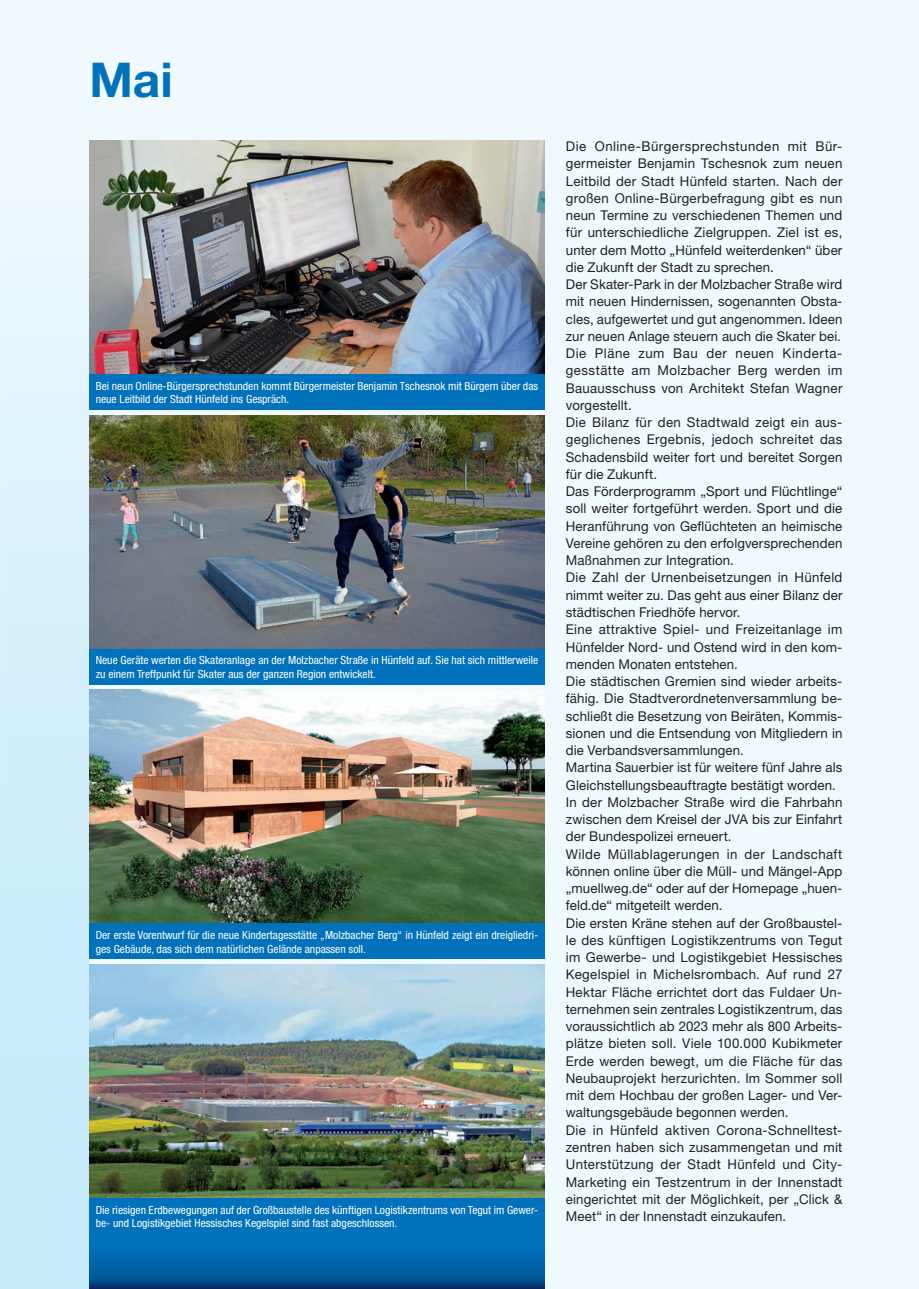
<style>
.page{position:relative;width:919px;height:1289px;background:#fff}
.page>*{position:absolute;margin:0;border:0;box-sizing:border-box;transform-origin:0 0}
.t1{font:700 48px "Helvetica Neue";color:#0072bc}
.t2{font:13.5px/17.2px "Helvetica Neue";letter-spacing:.015em;color:#231f20}
.t3{font:condensed 11.25px/13.5px "Helvetica Neue";color:#fff}
</style>
<div class="page">
<div style="left:89px;top:0;width:829px;height:1288px;background:#f0f9fd"></div>
<div style="left:0;top:0;width:89px;height:1288px;background:linear-gradient(to bottom,#f2fafd,#c0e8fa)"></div>
<img style="left:89px;top:964px;width:455px;height:234px">
<img style="left:89px;top:689px;width:455px;height:234px">
<div style="left:89px;top:923px;width:455px;height:36px;background:#0072bc"></div>
<svg style="left:89px;top:1233px;width:455px;height:55px;background:#0161a6"></svg>
<div style="left:89px;top:1198px;width:455px;height:35px;background:#0072bc"></div>
<img style="left:89px;top:415px;width:455px;height:234px">
<div style="left:89px;top:649px;width:455px;height:35px;background:#0072bc"></div>
<img style="left:89px;top:140px;width:455px;height:234px">
<div style="left:89px;top:374px;width:455px;height:35px;background:#0072bc"></div>
<h1 class="t1" style="left:89px;top:50px;width:85px">Mai</h1>
<p class="t3" style="left:96px;top:379px;width:444px">Bei neun Online-Bürgersprechstunden kommt Bürgermeister Benjamin Tschesnok mit Bürgern über das neue Leitbild der Stadt Hünfeld ins Gespräch.</p>
<p class="t3" style="left:96px;top:653px;width:444px">Neue Geräte werten die Skateranlage an der Molzbacher Straße in Hünfeld auf. Sie hat sich mittlerweile zu einem Treffpunkt für Skater aus der ganzen Region entwickelt.</p>
<p class="t3" style="left:96px;top:928px;width:444px">Der erste Vorentwurf für die neue Kindertagesstätte „Molzbacher Berg“ in Hünfeld zeigt ein dreigliedri&shy;ges Gebäude, das sich dem natürlichen Gelände anpassen soll.</p>
<p class="t3" style="left:96px;top:1202px;width:444px">Die riesigen Erdbewegungen auf der Großbaustelle des künftigen Logistikzentrums von Tegut im Gewer&shy;be- und Logistikgebiet Hessisches Kegelspiel sind fast abgeschlossen.</p>
<p class="t2" style="left:566px;top:137px;width:278px">Die Online-Bürgersprechstunden mit Bür&shy;germeister Benjamin Tschesnok zum neuen Leitbild der Stadt Hünfeld starten. Nach der großen Online-Bürgerbefragung gibt es nun neun Termine zu verschiedenen Themen und für unterschiedliche Zielgruppen. Ziel ist es, unter dem Motto „Hünfeld weiterdenken“ über die Zukunft der Stadt zu sprechen.<br>Der Skater-Park in der Molzbacher Straße wird mit neuen Hindernissen, sogenannten Obsta&shy;cles, aufgewertet und gut angenommen. Ideen zur neuen Anlage steuern auch die Skater bei.<br>Die Pläne zum Bau der neuen Kinderta&shy;gesstätte am Molzbacher Berg werden im Bauausschuss von Architekt Stefan Wagner vorgestellt.<br>Die Bilanz für den Stadtwald zeigt ein aus&shy;geglichenes Ergebnis, jedoch schreitet das Schadensbild weiter fort und bereitet Sorgen für die Zukunft.<br>Das Förderprogramm „Sport und Flüchtlinge“ soll weiter fortgeführt werden. Sport und die Heranführung von Geflüchteten an heimische Vereine gehören zu den erfolgversprechenden Maßnahmen zur Integration.<br>Die Zahl der Urnenbeisetzungen in Hünfeld nimmt weiter zu. Das geht aus einer Bilanz der städtischen Friedhöfe hervor.<br>Eine attraktive Spiel- und Freizeitanlage im Hünfelder Nord- und Ostend wird in den kom&shy;menden Monaten entstehen.<br>Die städtischen Gremien sind wieder arbeits&shy;fähig. Die Stadtverordnetenversammlung be&shy;schließt die Besetzung von Beiräten, Kommis&shy;sionen und die Entsendung von Mitgliedern in die Verbandsversammlungen.<br>Martina Sauerbier ist für weitere fünf Jahre als Gleichstellungsbeauftragte bestätigt worden.<br>In der Molzbacher Straße wird die Fahrbahn zwischen dem Kreisel der JVA bis zur Einfahrt der Bundespolizei erneuert.<br>Wilde Müllablagerungen in der Landschaft können online über die Müll- und Mängel-App „muellweg.de“ oder auf der Homepage „huen&shy;feld.de“ mitgeteilt werden.<br>Die ersten Kräne stehen auf der Großbaustel&shy;le des künftigen Logistikzentrums von Tegut im Gewerbe- und Logistikgebiet Hessisches Kegelspiel in Michelsrombach. Auf rund 27<br>Hektar Fläche errichtet dort das Fuldaer Un&shy;ternehmen sein zentrales Logistikzentrum, das voraussichtlich ab 2023 mehr als 800 Arbeits&shy;plätze bieten soll. Viele 100.000 Kubikmeter Erde werden bewegt, um die Fläche für das Neubauprojekt herzurichten. Im Sommer soll mit dem Hochbau der großen Lager- und Ver&shy;waltungsgebäude begonnen werden.<br>Die in Hünfeld aktiven Corona-Schnelltest&shy;zentren haben sich zusammengetan und mit Unterstützung der Stadt Hünfeld und City-Marketing ein Testzentrum in der Innenstadt eingerichtet mit der Möglichkeit, per „Click &amp; Meet“ in der Innenstadt einzukaufen.</p>
</div>
